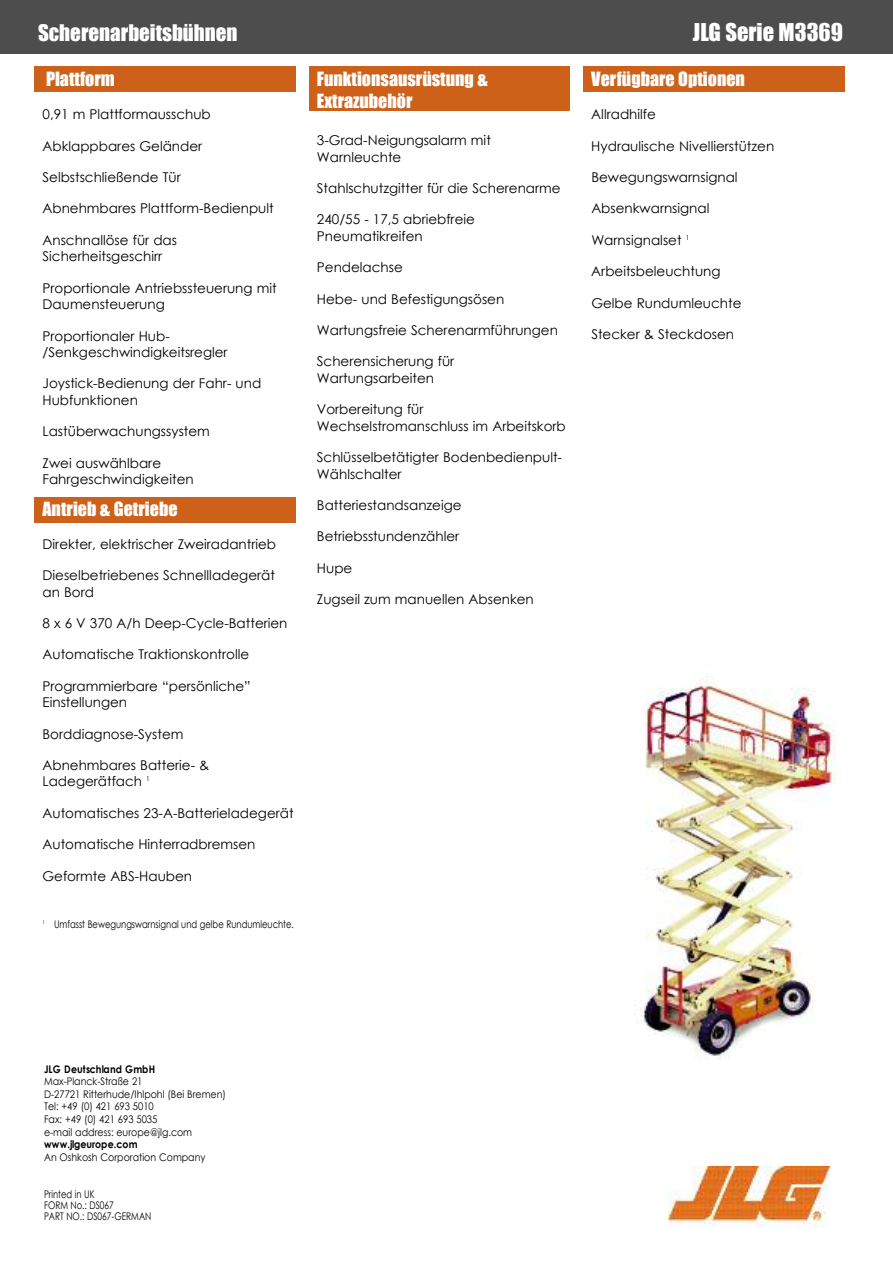
<style>
.page{position:relative;width:893px;height:1263px;background:#fff}
.page>*{position:absolute;margin:0;border:0;box-sizing:border-box;transform-origin:0 0}
.t1{font:22.5px "Impact";color:#fff}
.t2{font:21px "Impact";color:#fff}
.t3{font:18px/21.6px "Impact";color:#fff}
.t4{font:13.5px/16.5px "Century Gothic";color:#000}
.t5{font:10.5px/12.6px "Century Gothic";color:#000;scale:.9 1}
.t6{font:10.5px/10.5px "Century Gothic";color:#000;scale:.8 1}
.t7{font:700 10.5px "Century Gothic";letter-spacing:.01em;color:#000;scale:.9 1}
</style>
<div class="page">
<div style="left:309px;top:67px;width:261px;height:44px;background:#ce6119"></div>
<div style="left:583px;top:67px;width:261px;height:25px;background:#ce6119"></div>
<div style="left:34px;top:498px;width:262px;height:25px;background:#ce6119"></div>
<div style="left:34px;top:67px;width:262px;height:25px;background:#ce6119"></div>
<img style="left:640px;top:676px;width:195px;height:382px">
<div style="left:0;top:0;width:893px;height:54px;background:#4d4d4d"></div>
<img style="left:669px;top:1167px;width:160px;height:62px">
<h2 class="t2" style="left:38px;top:19px;width:201px">Scherenarbeitsbühnen</h2>
<h1 class="t1" style="left:693px;top:18px;width:152px">JLG Serie M3369</h1>
<h3 class="t3" style="left:46px;top:68px;width:70px">Plattform</h3>
<p class="t4" style="left:43px;top:106px;width:170px">0,91 m Plattformausschub</p>
<p class="t4" style="left:43px;top:137px;width:161px">Abklappbares Geländer</p>
<p class="t4" style="left:43px;top:168px;width:140px">Selbstschließende Tür</p>
<p class="t4" style="left:43px;top:200px;width:233px">Abnehmbares Plattform-Bedienpult</p>
<p class="t4" style="left:43px;top:231px;width:136px">Anschnallöse für das<br>Sicherheitsgeschirr</p>
<p class="t4" style="left:43px;top:279px;width:236px">Proportionale Antriebssteuerung mit<br>Daumensteuerung</p>
<p class="t4" style="left:43px;top:327px;width:187px">Proportionaler Hub-/Senkgeschwindigkeitsregler</p>
<p class="t4" style="left:43px;top:375px;width:220px">Joystick-Bedienung der Fahr- und<br>Hubfunktionen</p>
<p class="t4" style="left:43px;top:423px;width:169px">Lastüberwachungssystem</p>
<p class="t4" style="left:43px;top:454px;width:153px">Zwei auswählbare<br>Fahrgeschwindigkeiten</p>
<h3 class="t3" style="left:43px;top:498px;width:137px">Antrieb &amp; Getriebe</h3>
<p class="t4" style="left:43px;top:535px;width:235px">Direkter, elektrischer Zweiradantrieb</p>
<p class="t4" style="left:43px;top:566px;width:234px">Dieselbetriebenes Schnellladegerät an Bord</p>
<p class="t4" style="left:43px;top:614px;width:247px">8 x 6 V 370 A/h Deep-Cycle-Batterien</p>
<p class="t4" style="left:43px;top:646px;width:208px">Automatische Traktionskontrolle</p>
<p class="t4" style="left:43px;top:677px;width:210px">Programmierbare “persönliche”<br>Einstellungen</p>
<p class="t4" style="left:43px;top:725px;width:142px">Borddiagnose-System</p>
<p class="t4" style="left:43px;top:756px;width:168px">Abnehmbares Batterie- &amp;<br>Ladegerätfach <sup>1</sup></p>
<p class="t4" style="left:43px;top:804px;width:253px">Automatisches 23-A-Batterieladegerät</p>
<p class="t4" style="left:43px;top:836px;width:214px">Automatische Hinterradbremsen</p>
<p class="t4" style="left:43px;top:867px;width:151px">Geformte ABS-Hauben</p>
<p class="t6" style="left:43px;top:919px;width:316px"><sup>1</sup> Umfasst Bewegungswarnsignal und gelbe Rundumleuchte.</p>
<h3 class="t3" style="left:317px;top:68px;width:172px">Funktionsausrüstung &amp;<br>Extrazubehör</h3>
<p class="t4" style="left:317px;top:132px;width:175px">3-Grad-Neigungsalarm mit<br>Warnleuchte</p>
<p class="t4" style="left:317px;top:179px;width:245px">Stahlschutzgitter für die Scherenarme</p>
<p class="t4" style="left:317px;top:211px;width:160px">240/55 - 17,5 abriebfreie<br>Pneumatikreifen</p>
<p class="t4" style="left:317px;top:259px;width:87px">Pendelachse</p>
<p class="t4" style="left:317px;top:290px;width:189px">Hebe- und Befestigungsösen</p>
<p class="t4" style="left:317px;top:321px;width:242px">Wartungsfreie Scherenarmführungen</p>
<p class="t4" style="left:317px;top:353px;width:139px">Scherensicherung für<br>Wartungsarbeiten</p>
<p class="t4" style="left:317px;top:401px;width:250px">Vorbereitung für<br>Wechselstromanschluss im Arbeitskorb</p>
<p class="t4" style="left:317px;top:449px;width:247px">Schlüsselbetätigter Bodenbedienpult-<br>Wählschalter</p>
<p class="t4" style="left:317px;top:496px;width:146px">Batteriestandsanzeige</p>
<p class="t4" style="left:317px;top:528px;width:144px">Betriebsstundenzähler</p>
<p class="t4" style="left:317px;top:559px;width:37px">Hupe</p>
<p class="t4" style="left:317px;top:591px;width:218px">Zugseil zum manuellen Absenken</p>
<h3 class="t3" style="left:591px;top:68px;width:155px">Verfügbare Optionen</h3>
<p class="t4" style="left:591px;top:106px;width:66px">Allradhilfe</p>
<p class="t4" style="left:591px;top:137px;width:184px">Hydraulische Nivellierstützen</p>
<p class="t4" style="left:591px;top:168px;width:148px">Bewegungswarnsignal</p>
<p class="t4" style="left:591px;top:200px;width:120px">Absenkwarnsignal</p>
<p class="t4" style="left:591px;top:231px;width:100px">Warnsignalset <sup>1</sup></p>
<p class="t4" style="left:591px;top:263px;width:131px">Arbeitsbeleuchtung</p>
<p class="t4" style="left:591px;top:294px;width:152px">Gelbe Rundumleuchte</p>
<p class="t4" style="left:591px;top:325px;width:144px">Stecker &amp; Steckdosen</p>
<p class="t7" style="left:44px;top:1062px;width:125px">JLG Deutschland GmbH</p>
<p class="t5" style="left:44px;top:1075px;width:204px">Max-Planck-Straße 21<br>D-27721 Ritterhude/Ihlpohl (Bei Bremen)<br>Tel: +49 (0) 421 693 5010<br>Fax: +49 (0) 421 693 5035<br>e-mail address: europe@jlg.com</p>
<p class="t7" style="left:44px;top:1137px;width:106px">www.jlgeurope.com</p>
<p class="t5" style="left:44px;top:1150px;width:181px">An Oshkosh Corporation Company</p>
<p class="t6" style="left:44px;top:1189px;width:89px">Printed in UK<br>FORM No.: DS067</p>
<p class="t6" style="left:44px;top:1211px;width:136px">PART NO.: DS067-GERMAN</p>
</div>
